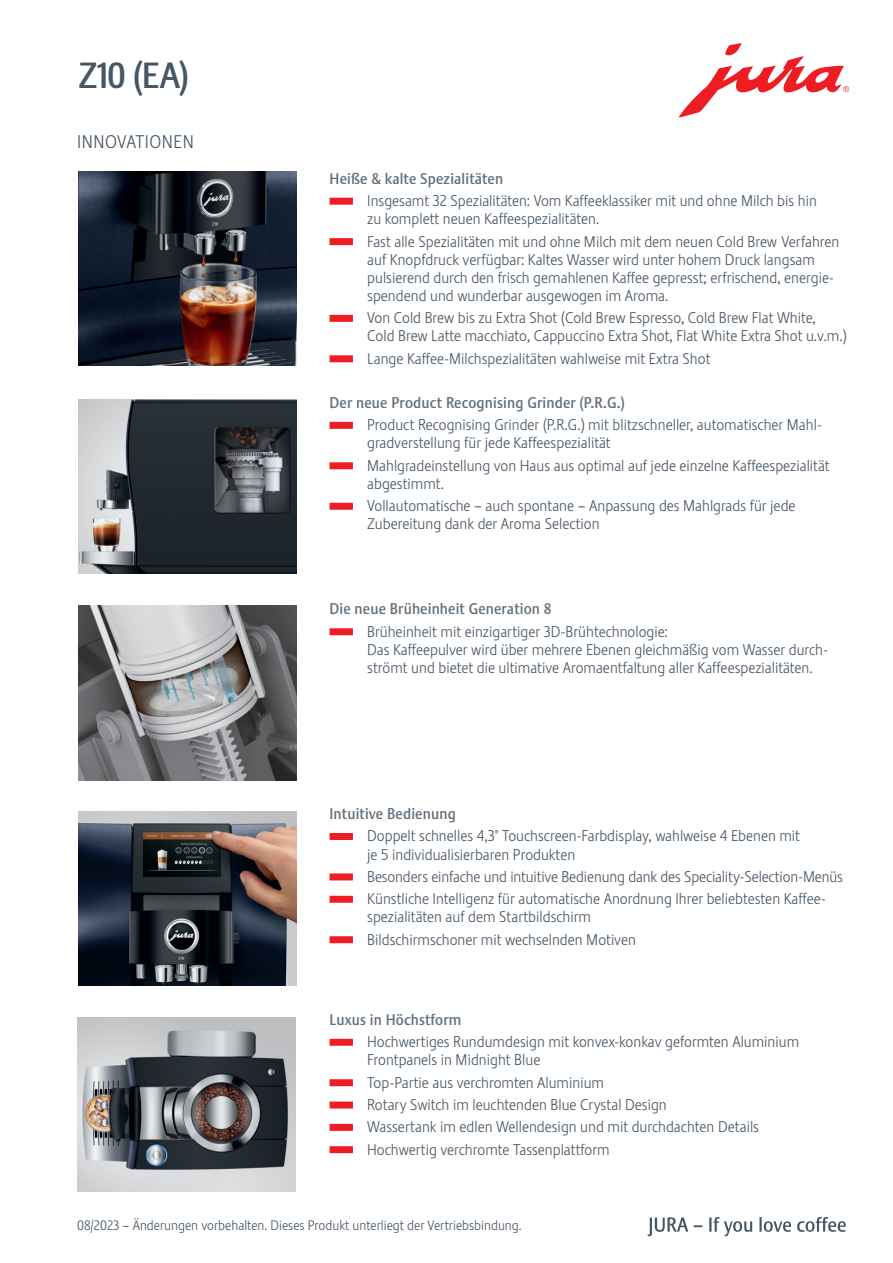
<style>
.page{position:relative;width:893px;height:1263px;background:#fff}
.page>*{position:absolute;margin:0;border:0;box-sizing:border-box;transform-origin:0 0}
.t1{font:500 36px "Stalemate LF";color:#465664}
.t2{font:300 18.15px "Stalemate LF";letter-spacing:.03em;color:#465664}
.t3{font:300 15.3px/18.1px "Stalemate LF";color:#465664}
.t4{font:500 15.3px "Stalemate LF";letter-spacing:.01em;color:#61707c}
.t5{font:300 13.5px "Stalemate LF";color:#465664}
</style>
<div class="page">
<div style="left:330px;top:198px;width:23px;height:7px;background:#ee1d23"></div>
<div style="left:330px;top:238px;width:23px;height:7px;background:#ee1d23"></div>
<div style="left:330px;top:315px;width:23px;height:7px;background:#ee1d23"></div>
<div style="left:330px;top:355px;width:23px;height:7px;background:#ee1d23"></div>
<div style="left:330px;top:422px;width:23px;height:7px;background:#ee1d23"></div>
<div style="left:330px;top:462px;width:23px;height:7px;background:#ee1d23"></div>
<div style="left:330px;top:503px;width:23px;height:7px;background:#ee1d23"></div>
<div style="left:330px;top:833px;width:23px;height:7px;background:#ee1d23"></div>
<div style="left:330px;top:873px;width:23px;height:7px;background:#ee1d23"></div>
<div style="left:330px;top:896px;width:23px;height:7px;background:#ee1d23"></div>
<div style="left:330px;top:936px;width:23px;height:7px;background:#ee1d23"></div>
<div style="left:330px;top:1039px;width:23px;height:7px;background:#ee1d23"></div>
<div style="left:330px;top:1079px;width:23px;height:7px;background:#ee1d23"></div>
<div style="left:330px;top:1101px;width:23px;height:7px;background:#ee1d23"></div>
<div style="left:330px;top:1124px;width:23px;height:7px;background:#ee1d23"></div>
<div style="left:330px;top:1146px;width:23px;height:7px;background:#ee1d23"></div>
<div style="left:330px;top:628px;width:23px;height:7px;background:#ee1d23"></div>
<svg style="left:648px;top:1217px;width:198px;height:19px"></svg>
<svg style="left:679px;top:43px;width:170px;height:74px"></svg>
<img style="left:79px;top:172px;width:217px;height:194px">
<img style="left:79px;top:400px;width:218px;height:174px">
<img style="left:79px;top:606px;width:218px;height:174px">
<img style="left:79px;top:811px;width:218px;height:175px">
<img style="left:77px;top:1017px;width:218px;height:174px">
<h1 class="t1" style="left:79px;top:53px;width:112px">Z10 (EA)</h1>
<p class="t2" style="left:77px;top:131px;width:118px">INNOVATIONEN</p>
<p class="t4" style="left:330px;top:169px;width:175px">Heiße &amp; kalte Spezialitäten</p>
<p class="t3" style="left:367px;top:192px;width:451px">Insgesamt 32 Spezialitäten: Vom Kaffeeklassiker mit und ohne Milch bis hin zu komplett neuen Kaffeespezialitäten.</p>
<p class="t3" style="left:367px;top:232px;width:474px">Fast alle Spezialitäten mit und ohne Milch mit dem neuen Cold Brew Verfahren auf Knopfdruck verfügbar: Kaltes Wasser wird unter hohem Druck langsam pulsierend durch den frisch gemahlenen Kaffee gepresst; erfrischend, energie&shy;spendend und wunderbar ausgewogen im Aroma.</p>
<p class="t3" style="left:367px;top:309px;width:481px">Von Cold Brew bis zu Extra Shot (Cold Brew Espresso, Cold Brew Flat White,<br>Cold Brew Latte macchiato, Cappuccino Extra Shot, Flat White Extra Shot u.v.m.)</p>
<p class="t3" style="left:367px;top:349px;width:345px">Lange Kaffee-Milchspezialitäten wahlweise mit Extra Shot</p>
<p class="t4" style="left:330px;top:393px;width:297px">Der neue Product Recognising Grinder (P.R.G.)</p>
<p class="t3" style="left:367px;top:416px;width:456px">Product Recognising Grinder (P.R.G.) mit blitzschneller, automatischer Mahl&shy;gradverstellung für jede Kaffeespezialität</p>
<p class="t3" style="left:367px;top:456px;width:464px">Mahlgradeinstellung von Haus aus optimal auf jede einzelne Kaffeespezialität abgestimmt.</p>
<p class="t3" style="left:367px;top:497px;width:430px">Vollautomatische – auch spontane – Anpassung des Mahlgrads für jede<br>Zubereitung dank der Aroma Selection</p>
<p class="t4" style="left:330px;top:600px;width:224px">Die neue Brüheinheit Generation 8</p>
<p class="t3" style="left:367px;top:622px;width:462px">Brüheinheit mit einzigartiger 3D-Brühtechnologie:<br>Das Kaffeepulver wird über mehrere Ebenen gleichmäßig vom Wasser durch&shy;strömt und bietet die ultimative Aromaentfaltung aller Kaffeespezialitäten.</p>
<p class="t4" style="left:330px;top:804px;width:128px">Intuitive Bedienung</p>
<p class="t3" style="left:367px;top:827px;width:434px">Doppelt schnelles 4,3" Touchscreen-Farbdisplay, wahlweise 4 Ebenen mit je 5 individualisierbaren Produkten</p>
<p class="t3" style="left:367px;top:865px;width:477px;line-height:22.4px">Besonders einfache und intuitive Bedienung dank des Speciality-Selection-Menüs<br>Künstliche Intelligenz für automatische Anordnung Ihrer beliebtesten Kaffee-</p>
<p class="t3" style="left:367px;top:906px;width:270px;line-height:22.4px">spezialitäten auf dem Startbildschirm<br>Bildschirmschoner mit wechselnden Motiven</p>
<p class="t4" style="left:330px;top:1010px;width:134px">Luxus in Höchstform</p>
<p class="t3" style="left:367px;top:1032px;width:434px">Hochwertiges Rundumdesign mit konvex-konkav geformten Aluminium<br>Frontpanels in Midnight Blue</p>
<p class="t3" style="left:367px;top:1071px;width:393px;line-height:22.4px">Top-Partie aus verchromten Aluminium<br>Rotary Switch im leuchtenden Blue Crystal Design<br>Wassertank im edlen Wellendesign und mit durchdachten Details Hochwertig verchromte Tassenplattform</p>
<p class="t5" style="left:77px;top:1217px;width:446px">08/2023 – Änderungen vorbehalten. Dieses Produkt unterliegt der Vertriebsbindung.</p>
</div>
